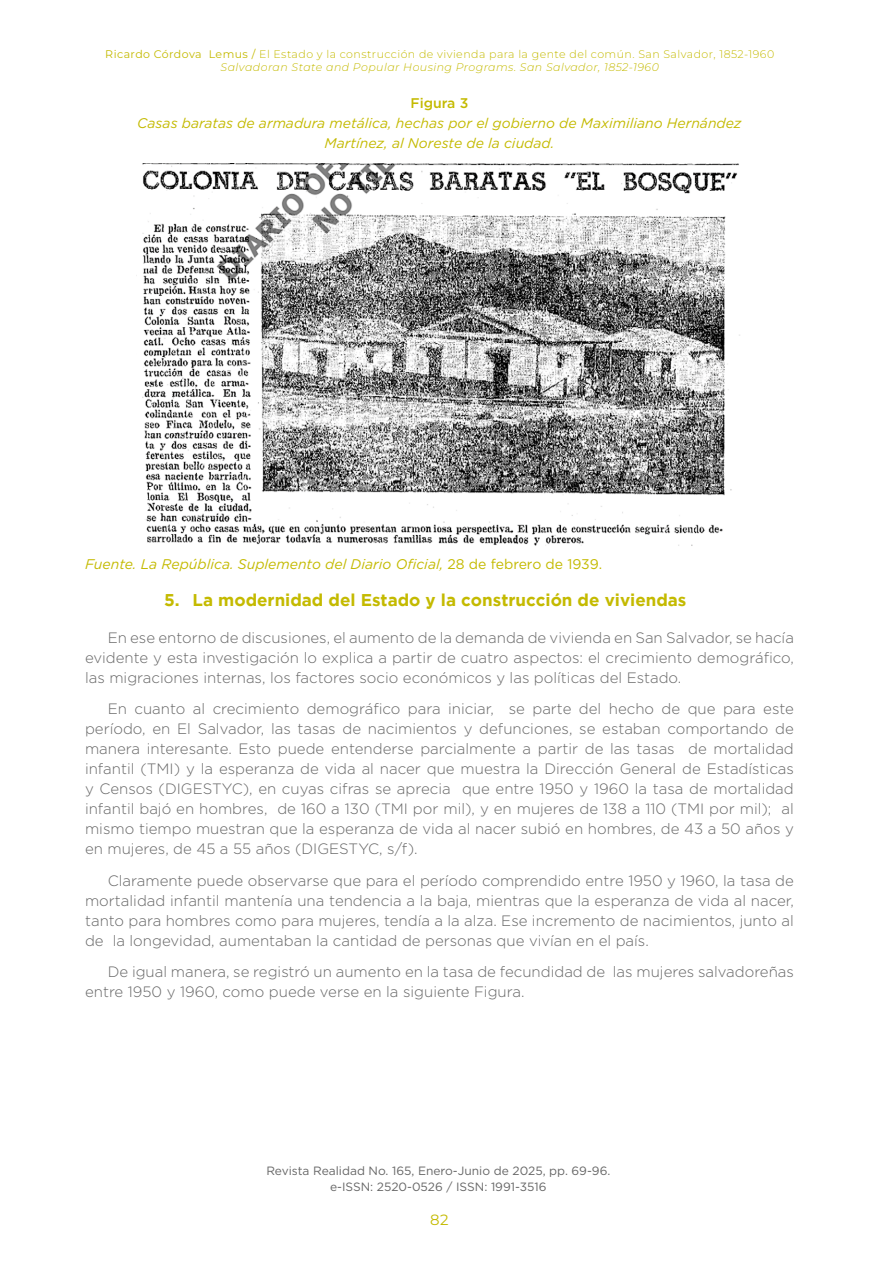
<style>
.page{position:relative;width:879px;height:1276px;background:#fff}
.page>*{position:absolute;margin:0;border:0;box-sizing:border-box;transform-origin:0 0}
.t1{font:700 17px "Gotham";color:#c4ba00}
.t2{font:300 15px/20px "Gotham";color:#666;text-align:justify}
.t3{font:14.8px "Montserrat";color:#c4ba00}
.t4{font:italic 14px/20px "Gotham";color:#c4ba00;text-align:center}
.t5{font:500 14px "Gotham";color:#c4ba00}
.t6{font:12px/16px "Gotham";color:#666;text-align:center}
.t7{font:300 11px/13.2px "Montserrat";letter-spacing:.04em;color:#c4ba00;text-align:center}
.s1{font-weight:400}
.s2{font-style:italic}
.s3{font-style:normal}
</style>
<div class="page">
<img style="left:136px;top:164px;width:604px;height:382px">
<p class="t7" style="left:105px;top:48px;width:670px"><span class="s1">Ricardo Córdova Lemus /</span> El Estado y la construcción de vivienda para la gente del común. San Salvador, 1852-1960<br><span class="s2">Salvadoran State and Popular Housing Programs. San Salvador, 1852-1960</span></p>
<p class="t5" style="left:410px;top:93px;width:59px">Figura 3</p>
<p class="t4" style="left:137px;top:112px;width:606px">Casas baratas de armadura metálica, hechas por el gobierno de Maximiliano Hernández<br>Martínez, al Noreste de la ciudad.</p>
<p class="t4" style="left:85px;top:553px;width:518px">Fuente. La República. Suplemento del Diario Oficial, <span class="s3">28 de febrero de 1939.</span></p>
<p class="t1" style="left:164px;top:590px;width:524px">5. La modernidad del Estado y la construcción de viviendas</p>
<p class="t2" style="left:85px;top:627px;width:710px;text-indent:23px">En ese entorno de discusiones, el aumento de la demanda de vivienda en San Salvador, se hacía evidente y esta investigación lo explica a partir de cuatro aspectos: el crecimiento demográfico, las migraciones internas, los factores socio económicos y las políticas del Estado.</p>
<p class="t2" style="left:85px;top:698px;width:710px;text-indent:23px">En cuanto al crecimiento demográfico para iniciar, se parte del hecho de que para este período, en El Salvador, las tasas de nacimientos y defunciones, se estaban comportando de manera interesante. Esto puede entenderse parcialmente a partir de las tasas de mortalidad infantil (TMI) y la esperanza de vida al nacer que muestra la Dirección General de Estadísticas y Censos (DIGESTYC), en cuyas cifras se aprecia que entre 1950 y 1960 la tasa de mortalidad infantil bajó en hombres, de 160 a 130 (TMI por mil), y en mujeres de 138 a 110 (TMI por mil); al mismo tiempo muestran que la esperanza de vida al nacer subió en hombres, de 43 a 50 años y en mujeres, de 45 a 55 años (DIGESTYC, s/f).</p>
<p class="t2" style="left:85px;top:870px;width:710px;text-indent:23px">Claramente puede observarse que para el período comprendido entre 1950 y 1960, la tasa de mortalidad infantil mantenía una tendencia a la baja, mientras que la esperanza de vida al nacer, tanto para hombres como para mujeres, tendía a la alza. Ese incremento de nacimientos, junto al de la longevidad, aumentaban la cantidad de personas que vivían en el país.</p>
<p class="t2" style="left:85px;top:961px;width:710px;text-indent:23px">De igual manera, se registró un aumento en la tasa de fecundidad de las mujeres salvadoreñas entre 1950 y 1960, como puede verse en la siguiente Figura.</p>
<p class="t6" style="left:266px;top:1162px;width:345px">Revista Realidad No. 165, Enero-Junio de 2025, pp. 69-96. e-ISSN: 2520-0526 / ISSN: 1991-3516</p>
<p class="t3" style="left:430px;top:1210px;width:20px">82</p>
</div>
